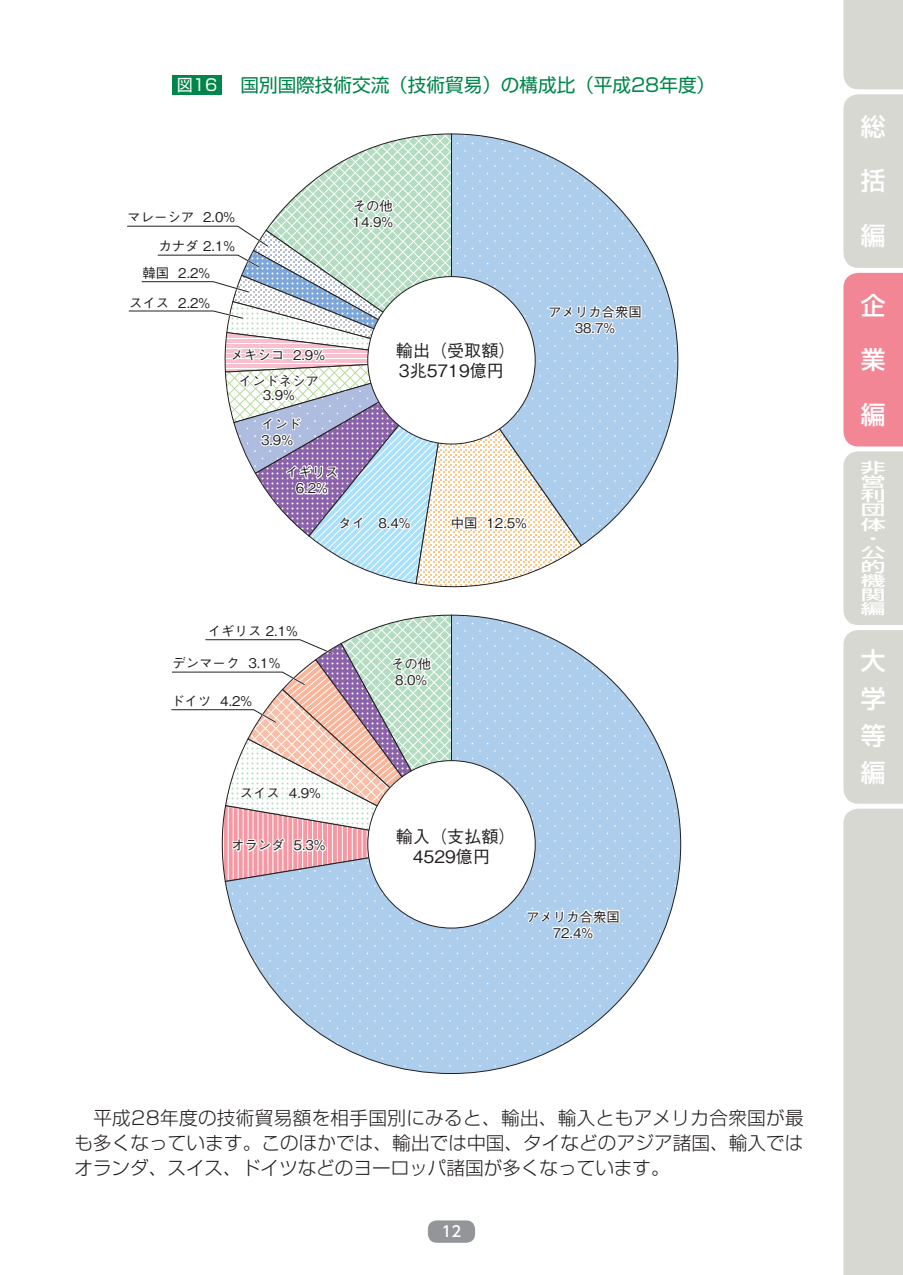
<style>
.page{position:relative;width:903px;height:1275px;background:#fff}
.page>*{position:absolute;margin:0;border:0;box-sizing:border-box;transform-origin:0 0}
.t1{font:500 24.85px "Shin Go Pro";color:#fff}
.t2{font:300 18.55px/24.8px "Shin Go Pro";color:#231f20;text-align:justify}
.t3{font:18.55px "Shin Go Pro";color:#00854a}
.t4{font:500 17.15px/20.5px "Gothic BBB Pro";color:#231f20}
.t5{font:500 14.88px "UD Shin Go Pro";color:#fff}
.t6{font:500 14.17px "Shin Go Pro";color:#fff;scale:1.75 1}
.t7{font:500 13.47px/16.1px "Gothic BBB Pro";color:#231f20;text-align:center}
.s1{font-size:16.1px;color:#fff}
</style>
<div class="page">
<svg style="left:225px;top:615px;width:456px;height:459px"></svg>
<div style="left:428px;top:1220px;width:47px;height:23px;background:#939598;border-radius:9px"></div>
<svg style="left:643px;top:238px;width:35px;height:246px"></svg>
<div style="left:368px;top:761px;width:167px;height:167px;background:#fff;border-radius:50%"></div>
<div style="left:172px;top:75px;width:50px;height:20px;background:#00854a"></div>
<svg style="left:127px;top:133px;width:516px;height:455px"></svg>
<svg style="left:525px;top:907px;width:96px;height:33px"></svg>
<svg style="left:171px;top:615px;width:283px;height:267px"></svg>
<svg style="left:843px;top:0;width:60px;height:1275px;background:#dcceca"></svg>
<h2 class="t3" style="left:177px;top:69px;width:540px"><span class="s1">図16</span> 　国別国際技術交流（技術貿易）の構成比（平成28年度）</h2>
<p class="t7" style="left:127px;top:207px;width:109px">マレーシア 2.0%</p>
<p class="t7" style="left:353px;top:196px;width:42px;text-align:left">その他<br>14.9%</p>
<p class="t7" style="left:159px;top:236px;width:78px">カナダ 2.1%</p>
<p class="t7" style="left:143px;top:264px;width:69px">韓国 2.2%</p>
<p class="t7" style="left:129px;top:293px;width:83px">スイス 2.2%</p>
<p class="t7" style="left:231px;top:345px;width:96px">メキシコ 2.9%</p>
<p class="t7" style="left:239px;top:372px;width:82px;line-height:14.2px">インドネシア<br>3.9%</p>
<p class="t7" style="left:261px;top:414px;width:42px;text-align:left">インド<br>3.9%</p>
<p class="t7" style="left:285px;top:462px;width:55px">イギリス<br>6.2%</p>
<p class="t4" style="left:396px;top:338px;width:121px">輸出（受取額）<br>3兆5719億円</p>
<p class="t7" style="left:338px;top:513px;width:74px">タイ 8.4%</p>
<p class="t7" style="left:451px;top:513px;width:78px">中国 12.5%</p>
<p class="t7" style="left:548px;top:302px;width:95px">アメリカ合衆国<br>38.7%</p>
<p class="t7" style="left:208px;top:621px;width:92px">イギリス 2.1%</p>
<p class="t7" style="left:172px;top:653px;width:109px">デンマーク 3.1%</p>
<p class="t7" style="left:171px;top:691px;width:83px">ドイツ 4.2%</p>
<p class="t7" style="left:240px;top:783px;width:83px">スイス 4.9%</p>
<p class="t7" style="left:231px;top:835px;width:96px">オランダ 5.3%</p>
<p class="t7" style="left:391px;top:654px;width:42px">その他<br>8.0%</p>
<p class="t4" style="left:396px;top:824px;width:121px;text-align:center">輸入（支払額）<br>4529億円</p>
<p class="t7" style="left:526px;top:907px;width:95px">アメリカ合衆国<br>72.4%</p>
<h1 class="t1" style="left:861px;top:106px;width:26px">総</h1>
<h1 class="t1" style="left:861px;top:161px;width:26px">括</h1>
<h1 class="t1" style="left:861px;top:215px;width:26px">編</h1>
<h1 class="t1" style="left:861px;top:285px;width:26px">企</h1>
<h1 class="t1" style="left:861px;top:339px;width:26px">業</h1>
<h1 class="t1" style="left:861px;top:394px;width:26px">編</h1>
<p class="t6" style="left:861px;top:456px;width:16px">非</p>
<p class="t6" style="left:861px;top:470px;width:16px">営</p>
<p class="t6" style="left:861px;top:484px;width:16px">利</p>
<p class="t6" style="left:861px;top:498px;width:16px">団</p>
<p class="t6" style="left:861px;top:512px;width:16px">体</p>
<p class="t6" style="left:861px;top:527px;width:16px">・</p>
<p class="t6" style="left:861px;top:541px;width:16px">公</p>
<p class="t6" style="left:861px;top:555px;width:16px">的</p>
<p class="t6" style="left:861px;top:569px;width:16px">機</p>
<p class="t6" style="left:861px;top:583px;width:16px">関</p>
<p class="t6" style="left:861px;top:597px;width:16px">編</p>
<h1 class="t1" style="left:861px;top:641px;width:26px">大</h1>
<h1 class="t1" style="left:861px;top:678px;width:26px">学</h1>
<h1 class="t1" style="left:861px;top:715px;width:26px">等</h1>
<h1 class="t1" style="left:861px;top:752px;width:26px">編</h1>
<h2 class="t2" style="left:74px;top:1103px;width:731px">　平成28年度の技術貿易額を相手国別にみると、輸出、輸入ともアメリカ合衆国が最も多くなっています。このほかでは、輸出では中国、タイなどのアジア諸国、輸入ではオランダ、スイス、ドイツなどのヨーロッパ諸国が多くなっています。</h2>
<p class="t5" style="left:442px;top:1219px;width:21px">12</p>
</div>
